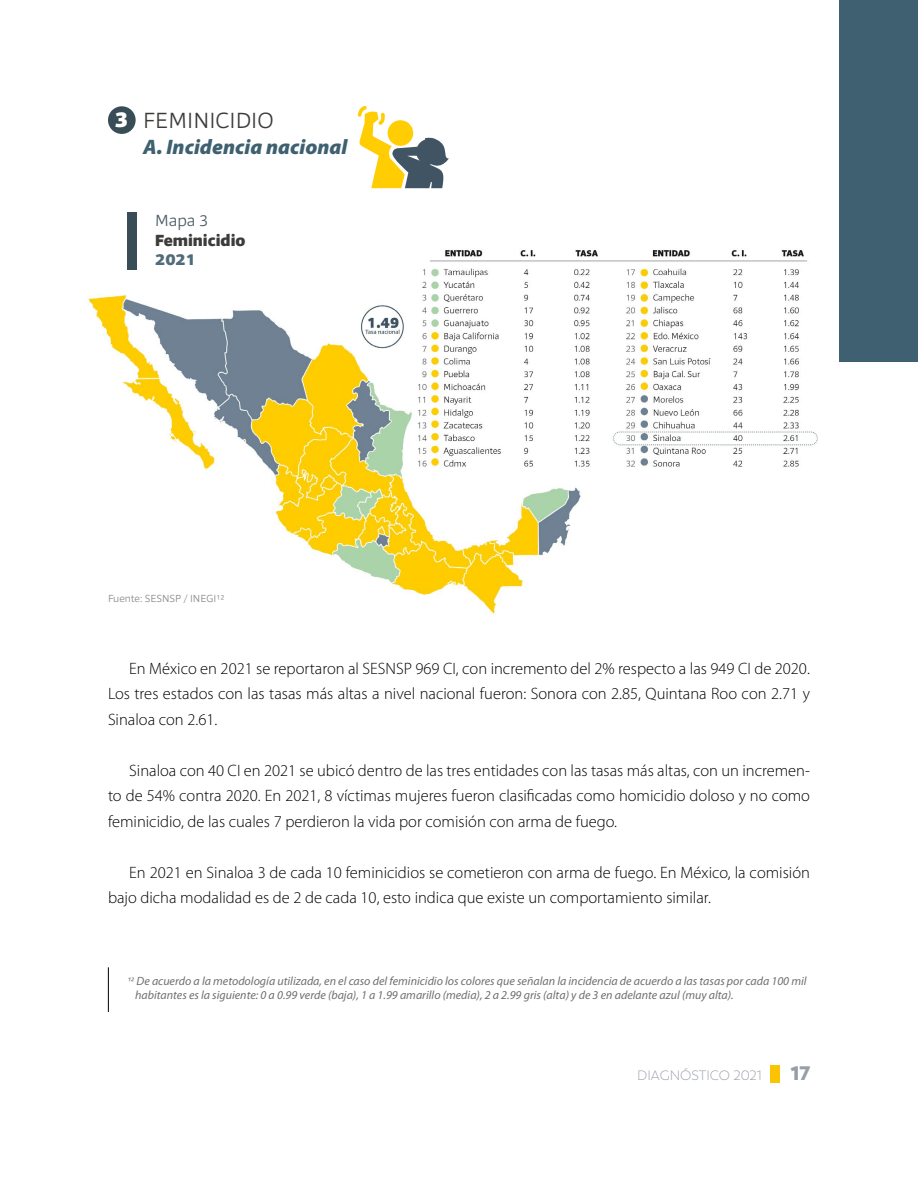
<style>
.page{position:relative;width:918px;height:1188px;background:#fff}
.page>*{position:absolute;margin:0;border:0;box-sizing:border-box;transform-origin:0 0}
.t1{font:300 22.5px "Foro Sans";color:#3c3c3b}
.t2{font:900 22.5px "Foro Sans";color:#fff}
.t3{font:italic 900 21px "Myriad Pro";color:#3f6070}
.t4{font:800 19.5px "Trenda";color:#989ea8}
.t5{font:300 16.5px/25.5px "Myriad Pro";color:#000;text-align:justify}
.t6{font:900 16.5px "Foro Sans";color:#3c3c3b}
.t7{font:300 16.5px "Foro Sans";color:#485a62}
.t8{font:900 16.5px "Foro Sans";color:#506c7b}
.t9{font:300 13.5px "Trenda";color:#989ea8}
.t10{font:italic 12px/14.4px "Myriad Pro";color:#706f6f}
.t11{font:300 10.5px "Foro Sans";color:#878787}
.s1{font-family:"Calibri";font-weight:300}
</style>
<div class="page">
<div style="left:770px;top:1065px;width:9px;height:18px;background:#fbc400"></div>
<hr style="left:108px;top:967px;width:1px;height:45px;background:#000">
<img style="left:87px;top:233px;width:753px;height:381px">
<div style="left:127px;top:212px;width:10px;height:58px;background:#384d56"></div>
<div style="left:108px;top:106px;width:28px;height:28px;background:#384d56;border-radius:50%"></div>
<svg style="left:357px;top:106px;width:92px;height:82px"></svg>
<div style="left:840px;top:0;width:78px;height:362px;background:#3f6070"></div>
<p class="t2" style="left:115px;top:105px;width:15px">3</p>
<p class="t1" style="left:143px;top:107px;width:132px">FEMINICIDIO</p>
<p class="t3" style="left:143px;top:133px;width:206px">A. Incidencia nacional</p>
<p class="t7" style="left:155px;top:210px;width:55px">Mapa 3</p>
<p class="t6" style="left:155px;top:229px;width:92px">Feminicidio</p>
<p class="t8" style="left:155px;top:249px;width:42px">2021</p>
<p class="t11" style="left:108px;top:592px;width:118px">Fuente: SESNSP / INEGI12</p>
<p class="t5" style="left:108px;top:655px;width:703px;text-indent:21px">En México en 2021 se reportaron al SESNSP 969 CI, con incremento del 2% respecto a las 949 CI de 2020.<br>Los tres estados con las tasas más altas a nivel nacional fueron: Sonora con 2.85, Quintana Roo con 2.71 y Sinaloa con 2.61.</p>
<p class="t5" style="left:108px;top:757px;width:704px;text-indent:21px">Sinaloa con 40 CI en 2021 se ubicó dentro de las tres entidades con las tasas más altas, con un incremen&shy;to de 54% contra 2020. En 2021, 8 víctimas mujeres fueron clasificadas como homicidio doloso y no como feminicidio, de las cuales 7 perdieron la vida por comisión con arma de fuego.</p>
<p class="t5" style="left:108px;top:859px;width:703px;text-indent:21px">En 2021 en Sinaloa 3 de cada 10 feminicidios se cometieron con arma de fuego. En México, la comisión bajo dicha modalidad es de 2 de cada 10, esto indica que existe un comportamiento similar.</p>
<p class="t10" style="left:135px;top:974px;width:673px;text-indent:-8px"><span class="s1">12</span> De acuerdo a la metodología utilizada, en el caso del feminicidio los colores que señalan la incidencia de acuerdo a las tasas por cada 100 mil habitantes es la siguiente: 0 a 0.99 verde (baja), 1 a 1.99 amarillo (media), 2 a 2.99 gris (alta) y de 3 en adelante azul (muy alta).</p>
<p class="t9" style="left:637px;top:1067px;width:126px">DIAGNÓSTICO 2021</p>
<p class="t4" style="left:791px;top:1061px;width:21px">17</p>
</div>
